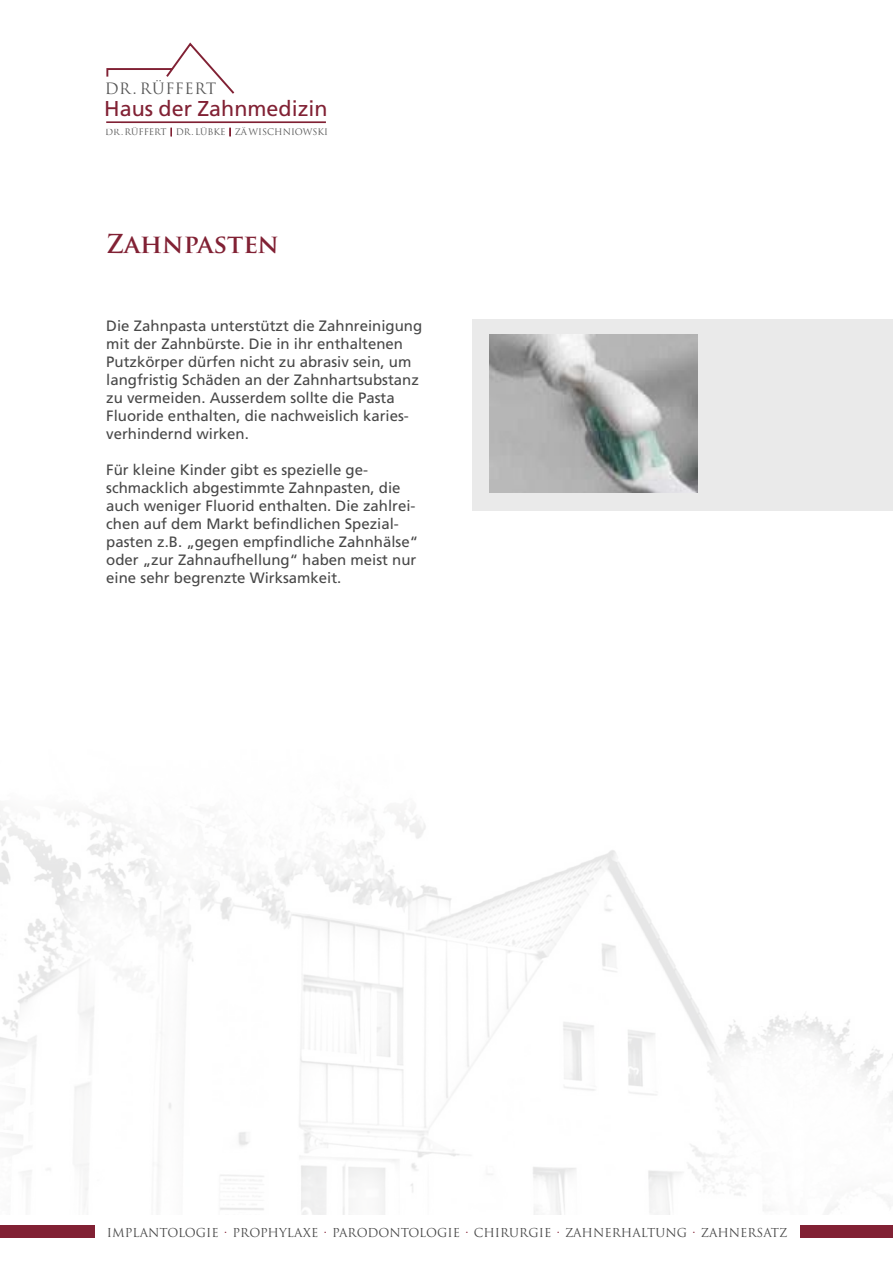
<style>
.page{position:relative;width:893px;height:1263px;background:#fff}
.page>*{position:absolute;margin:0;border:0;box-sizing:border-box;transform-origin:0 0}
.t1{font:700 25.5px "Trajan Pro";color:#812134}
.t2{font:21.45px "Frutiger";color:#812134}
.t3{font:15.3px "Trajan";letter-spacing:.04em;color:#565656}
.t4{font:15px/18px "Frutiger";color:#484848}
.t5{font:12px "Trajan";color:#484848}
.t6{font:8.85px "Trajan Pro";color:#565656}
.s1{font-family:"Times New Roman";color:#812134}
</style>
<div class="page">
<img style="left:0;top:807px;width:893px;height:407px">
<div style="left:0;top:1225px;width:94px;height:13px;background:#812134"></div>
<div style="left:800px;top:1225px;width:93px;height:13px;background:#812134"></div>
<hr style="left:106px;top:121px;width:220px;height:2px;background:#812134">
<svg style="left:106px;top:42px;width:129px;height:52px"></svg>
<div style="left:472px;top:319px;width:421px;height:191px;background:#eaeaea"></div>
<img style="left:489px;top:335px;width:208px;height:157px">
<p class="t3" style="left:105px;top:79px;width:113px">DR . RÜFFERT</p>
<h2 class="t2" style="left:104px;top:96px;width:225px">Haus der Zahnmedizin</h2>
<p class="t6" style="left:105px;top:127px;width:224px">DR.RÜFFERT <span class="s1">|</span> DR.LÜBKE <span class="s1">|</span> ZÄ WISCHNIOWSKI</p>
<p class="t1" style="left:106px;top:228px;width:174px">Zahnpasten</p>
<p class="t4" style="left:106px;top:316px;width:317px">Die Zahnpasta unterstützt die Zahnreinigung mit der Zahnbürste. Die in ihr enthaltenen Putzkörper dürfen nicht zu abrasiv sein, um langfristig Schäden an der Zahnhartsubstanz zu vermeiden. Ausserdem sollte die Pasta Fluoride enthalten, die nachweislich karies&shy;verhindernd wirken.</p>
<p class="t4" style="left:106px;top:460px;width:313px">Für kleine Kinder gibt es spezielle ge&shy;schmacklich abgestimmte Zahnpasten, die auch weniger Fluorid enthalten. Die zahlrei&shy;chen auf dem Markt befindlichen Spezial&shy;pasten z.B. „gegen empfindliche Zahnhälse“ oder „zur Zahnaufhellung“ haben meist nur eine sehr begrenzte Wirksamkeit.</p>
<p class="t5" style="left:107px;top:1225px;width:682px">IMPLANTOLOGIE <sup>.</sup> PROPHYLAXE <sup>.</sup> PARODONTOLOGIE <sup>.</sup> CHIRURGIE <sup>.</sup> ZAHNERHALTUNG <sup>.</sup> ZAHNERSATZ</p>
</div>
